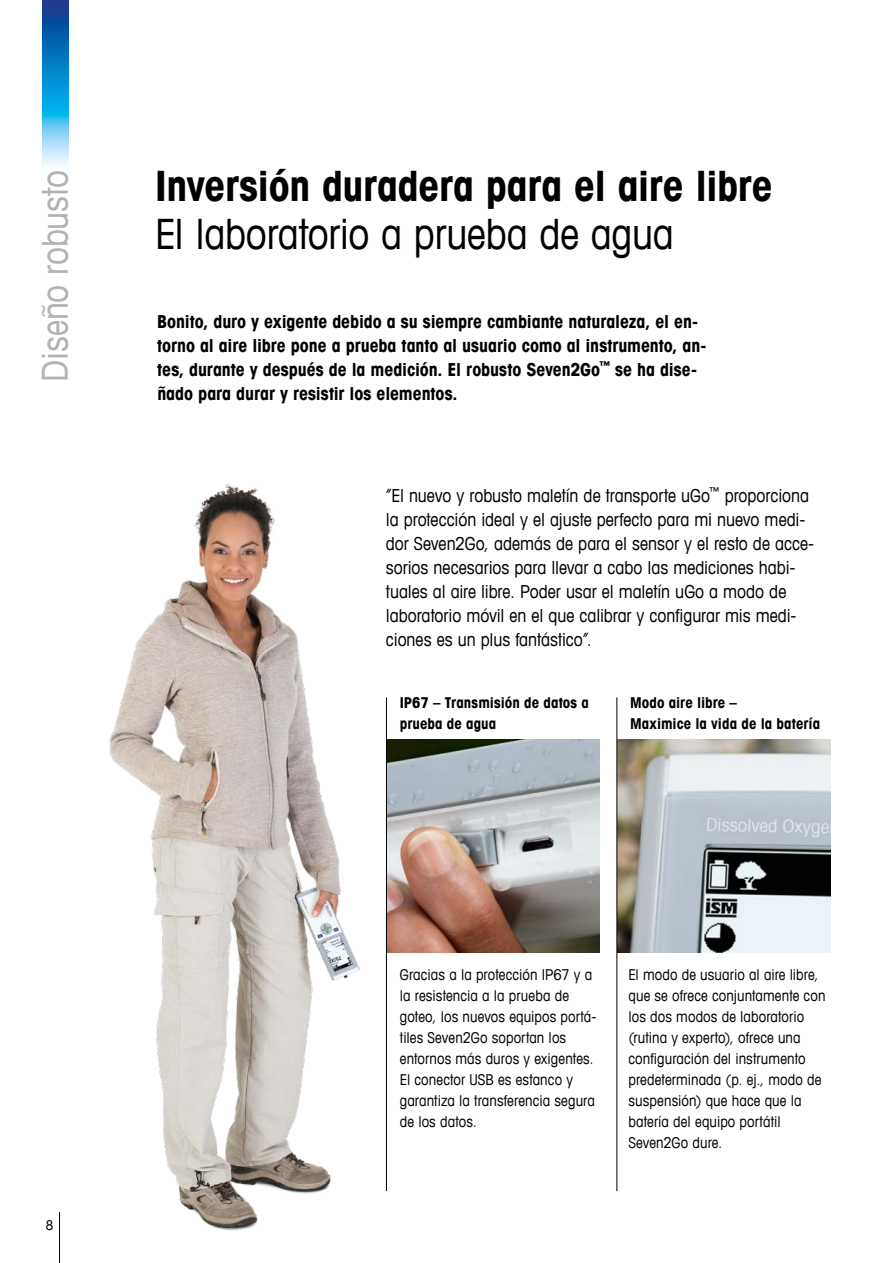
<style>
.page{position:relative;width:893px;height:1263px;background:#fff}
.page>*{position:absolute;margin:0;border:0;box-sizing:border-box;transform-origin:0 0}
.t1{font:700 condensed 42px "Avant Garde Com";letter-spacing:-.01em;color:#000}
.t2{font:condensed 42px "Avant Garde Com";letter-spacing:-.005em;color:#000}
.t3{font:condensed 36px "Avant Garde Com";letter-spacing:-.005em;color:#b1b2b3}
.t4{font:condensed 18px/24px "Avant Garde Com";color:#000}
.t5{font:700 condensed 18px/24px "Avant Garde Com";letter-spacing:-.005em;color:#000}
.t6{font:condensed 15px/21px "Avant Garde Com";letter-spacing:.005em;color:#000}
.t7{font:700 condensed 15px/21px "Avant Garde Com";letter-spacing:.005em;color:#000}
.t8{font:condensed 13.5px "Avant Garde Com";color:#000}
</style>
<div class="page">
<hr style="left:59px;top:1212px;width:1px;height:51px;background:#000">
<img style="left:43px;top:0;width:25px;height:166px">
<img style="left:387px;top:740px;width:213px;height:212px">
<img style="left:617px;top:740px;width:213px;height:212px">
<img style="left:109px;top:483px;width:251px;height:748px">
<hr style="left:616px;top:697px;width:1px;height:494px;background:#000">
<hr style="left:386px;top:697px;width:1px;height:494px;background:#000">
<h2 class="t3" style="left:33px;top:381px;width:213px;rotate:-90deg">Diseño robusto</h2>
<h1 class="t1" style="left:155px;top:158px;width:619px">Inversión duradera para el aire libre</h1>
<h1 class="t2" style="left:155px;top:207px;width:520px">El laboratorio a prueba de agua</h1>
<p class="t5" style="left:157px;top:309px;width:550px">Bonito, duro y exigente debido a su siempre cambiante naturaleza, el en&shy;torno al aire libre pone a prueba tanto al usuario como al instrumento, an&shy;tes, durante y después de la medición. El robusto Seven2Go<sup>™</sup> se ha dise&shy;ñado para durar y resistir los elementos.</p>
<p class="t4" style="left:386px;top:483px;width:430px">“El nuevo y robusto maletín de transporte uGo<sup>™</sup> proporciona la protección ideal y el ajuste perfecto para mi nuevo medi&shy;dor Seven2Go, además de para el sensor y el resto de acce&shy;sorios necesarios para llevar a cabo las mediciones habi&shy;tuales al aire libre. Poder usar el maletín uGo a modo de laboratorio móvil en el que calibrar y configurar mis medi&shy;ciones es un plus fantástico“.</p>
<p class="t7" style="left:400px;top:692px;width:191px">IP67 – Transmisión de datos a prueba de agua</p>
<p class="t7" style="left:630px;top:692px;width:192px">Modo aire libre –<br>Maximice la vida de la batería</p>
<p class="t8" style="left:46px;top:1217px;width:9px">8</p>
<p class="t6" style="left:400px;top:964px;width:198px">Gracias a la protección IP67 y a la resistencia a la prueba de goteo, los nuevos equipos portá&shy;tiles Seven2Go soportan los entornos más duros y exigentes.<br>El conector USB es estanco y garantiza la transferencia segura de los datos.</p>
<p class="t6" style="left:628px;top:964px;width:199px">El modo de usuario al aire libre, que se ofrece conjuntamente con los dos modos de laboratorio (rutina y experto), ofrece una configuración del instrumento predeterminada (p. ej., modo de suspensión) que hace que la batería del equipo portátil<br>Seven2Go dure.</p>
</div>
